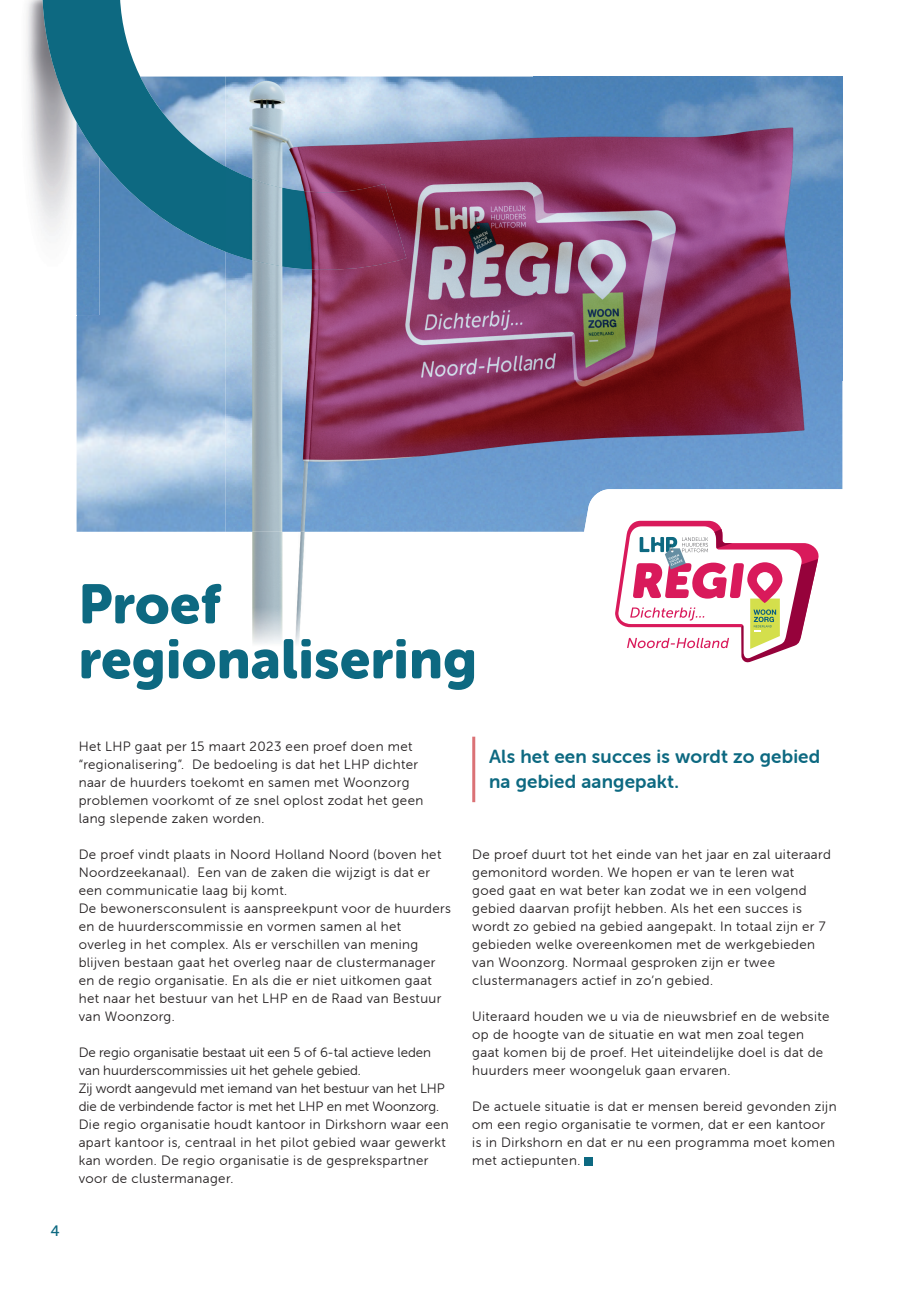
<style>
.page{position:relative;width:919px;height:1289px;background:#fff}
.page>*{position:absolute;margin:0;border:0;box-sizing:border-box;transform-origin:0 0}
.t1{font:54.9px/54.9px "Museo Sans Rounded 900";letter-spacing:.01em;color:#0d6981}
.t2{font:18.9px/25.5px "Museo Sans Rounded 700";letter-spacing:.01em;color:#0d6981}
.t3{font:15px "Museo 500";color:#0d6981}
.t4{font:13.5px/18px "Museo Sans Rounded 300";letter-spacing:.03em;color:#231f20}
.t5{font:13.5px/18px "Museo Sans Rounded 300";color:#231f20}
</style>
<div class="page">
<img style="left:77px;top:117px;width:723px;height:414px">
<img style="left:26px;top:0;width:51px;height:315px">
<img style="left:77px;top:270px;width:22px;height:45px">
<svg style="left:42px;top:0;width:364px;height:270px"></svg>
<hr style="left:472px;top:736px;width:3px;height:66px;background:#db7276">
<div style="left:584px;top:1156px;width:9px;height:9px;background:#0d6981"></div>
<img style="left:225px;top:67px;width:618px;height:50px">
<img style="left:800px;top:116px;width:43px;height:373px">
<img style="left:225px;top:531px;width:356px;height:113px">
<img style="left:225px;top:166px;width:181px;height:104px">
<svg style="left:581px;top:489px;width:238px;height:173px"></svg>
<h1 class="t1" style="left:79px;top:577px;width:399px">Proef regionalisering</h1>
<p class="t3" style="left:51px;top:1222px;width:10px">4</p>
<p class="t4" style="left:79px;top:737px;width:346px">Het LHP gaat per 15 maart 2023 een proef doen met “regionalisering”. De bedoeling is dat het LHP dichter naar de huurders toekomt en samen met Woonzorg problemen voorkomt of ze snel oplost zodat het geen lang slepende zaken worden.</p>
<p class="t4" style="left:79px;top:845px;width:374px">De proef vindt plaats in Noord Holland Noord (boven het Noordzeekanaal). Een van de zaken die wijzigt is dat er een communicatie laag bij komt.<br>De bewonersconsulent is aanspreekpunt voor de huurders en de huurderscommissie en vormen samen al het overleg in het complex. Als er verschillen van mening blijven bestaan gaat het overleg naar de clustermanager en de regio organisatie. En als die er niet uitkomen gaat het naar het bestuur van het LHP en de Raad van Bestuur van Woonzorg.</p>
<p class="t5" style="left:79px;top:1043px;width:371px">De regio organisatie bestaat uit een 5 of 6-tal actieve leden van huurderscommissies uit het gehele gebied.<br>Zij wordt aangevuld met iemand van het bestuur van het LHP die de verbindende factor is met het LHP en met Woonzorg.<br>Die regio organisatie houdt kantoor in Dirkshorn waar een apart kantoor is, centraal in het pilot gebied waar gewerkt kan worden. De regio organisatie is de gesprekspartner voor de clustermanager.</p>
<h2 class="t2" style="left:489px;top:743px;width:333px">Als het een succes is wordt zo gebied na gebied aangepakt.</h2>
<p class="t4" style="left:472px;top:845px;width:360px">De proef duurt tot het einde van het jaar en zal uiteraard gemonitord worden. We hopen er van te leren wat<br>goed gaat en wat beter kan zodat we in een volgend gebied daarvan profijt hebben. Als het een succes is wordt zo gebied na gebied aangepakt. In totaal zijn er 7 gebieden welke overeenkomen met de werkgebieden van Woonzorg. Normaal gesproken zijn er twee clustermanagers actief in zo’n gebied.</p>
<p class="t4" style="left:472px;top:1007px;width:359px">Uiteraard houden we u via de nieuwsbrief en de website op de hoogte van de situatie en wat men zoal tegen gaat komen bij de proef. Het uiteindelijke doel is dat de huurders meer woongeluk gaan ervaren.</p>
<p class="t4" style="left:472px;top:1097px;width:366px">De actuele situatie is dat er mensen bereid gevonden zijn om een regio organisatie te vormen, dat er een kantoor is in Dirkshorn en dat er nu een programma moet komen met actiepunten.</p>
</div>
